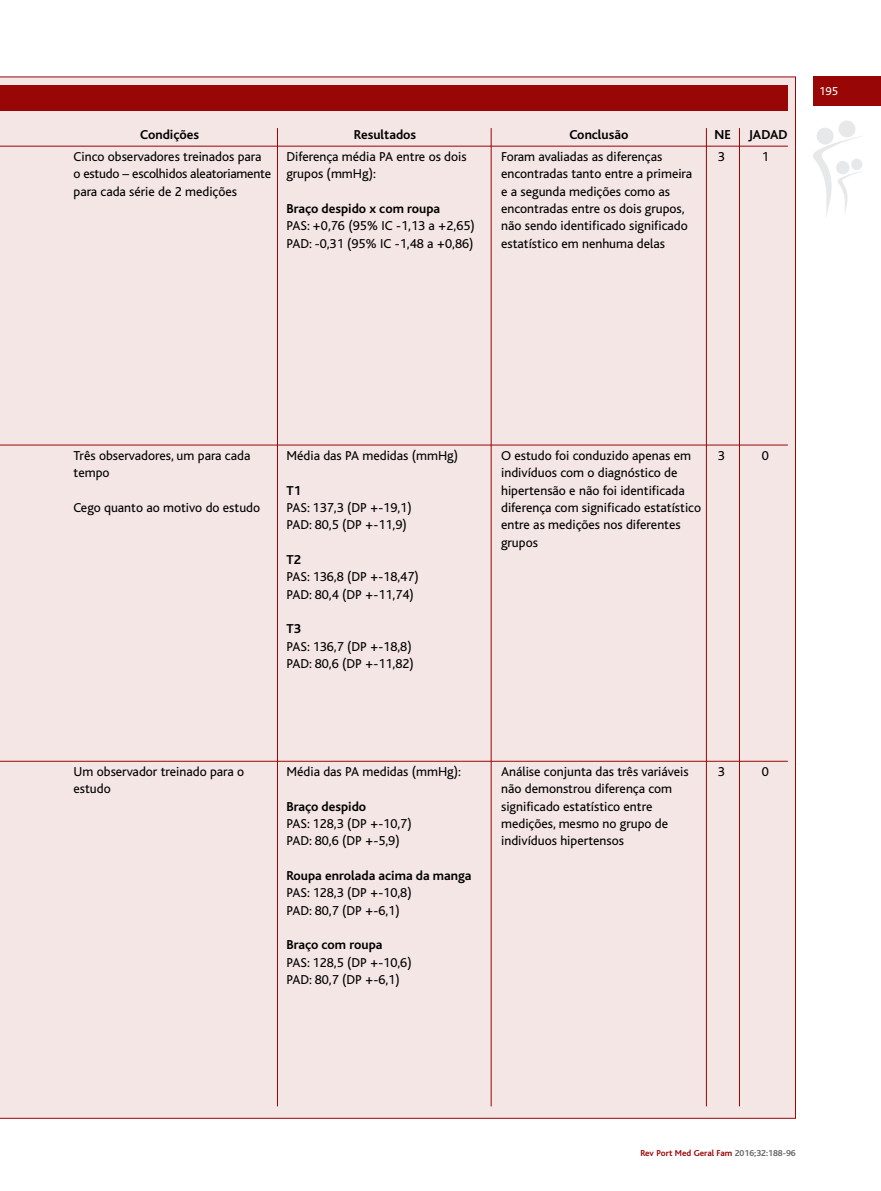
<style>
.page{position:relative;width:881px;height:1191px;background:#fff}
.page>*{position:absolute;margin:0;border:0;box-sizing:border-box;transform-origin:0 0}
.t1{font:13.5px/17.2px "Bliss";color:#000}
.t2{font:700 13.5px "Bliss";color:#000}
.t3{font:12px "Bliss";color:#fff}
.t4{font:700 9px "Bliss";color:#980605}
.s1{color:#666}
</style>
<div class="page">
<svg style="left:813px;top:120px;width:49px;height:97px"></svg>
<div style="left:812px;top:77px;width:68px;height:29px;background:#980605"></div>
<div style="left:0;top:77px;width:795px;height:1041px;background:#f5e6e6"></div>
<hr style="left:0;top:146px;width:787px;height:1px;background:#980605">
<hr style="left:0;top:445px;width:787px;height:1px;background:#980605">
<hr style="left:0;top:761px;width:787px;height:1px;background:#980605">
<div style="left:0;top:85px;width:787px;height:26px;background:#980605"></div>
<hr style="left:277px;top:128px;width:1px;height:978px;background:#980605">
<hr style="left:490px;top:128px;width:1px;height:978px;background:#980605">
<hr style="left:705px;top:128px;width:1px;height:978px;background:#980605">
<hr style="left:738px;top:128px;width:1px;height:978px;background:#980605">
<p class="t2" style="left:140px;top:130px;width:60px">Condições</p>
<p class="t2" style="left:354px;top:130px;width:64px">Resultados</p>
<p class="t2" style="left:569px;top:130px;width:61px">Conclusão</p>
<p class="t2" style="left:714px;top:130px;width:18px">NE</p>
<p class="t2" style="left:748px;top:130px;width:40px">JADAD</p>
<p class="t1" style="left:73px;top:149px;width:189px">Cinco observadores treinados para</p>
<p class="t1" style="left:286px;top:149px;width:182px">Diferença média PA entre os dois</p>
<p class="t1" style="left:501px;top:149px;width:163px">Foram avaliadas as diferenças</p>
<p class="t1" style="left:717px;top:149px;width:9px">3</p>
<p class="t1" style="left:761px;top:149px;width:9px">1</p>
<p class="t1" style="left:73px;top:167px;width:304px">o estudo – escolhidos aleatoriamente grupos (mmHg):</p>
<p class="t1" style="left:501px;top:167px;width:192px">encontradas tanto entre a primeira</p>
<p class="t1" style="left:73px;top:184px;width:165px">para cada série de 2 medições</p>
<p class="t1" style="left:501px;top:184px;width:170px">e a segunda medições como as</p>
<p class="t2" style="left:286px;top:204px;width:155px">Braço despido x com roupa</p>
<p class="t1" style="left:501px;top:201px;width:185px">encontradas entre os dois grupos,</p>
<p class="t1" style="left:286px;top:219px;width:190px">PAS: +0,76 (95% IC -1,13 a +2,65)</p>
<p class="t1" style="left:501px;top:219px;width:188px">não sendo identificado significado</p>
<p class="t1" style="left:286px;top:236px;width:189px">PAD: -0,31 (95% IC -1,48 a +0,86)</p>
<p class="t1" style="left:501px;top:236px;width:165px">estatístico em nenhuma delas</p>
<p class="t3" style="left:819px;top:87px;width:20px">195</p>
<p class="t1" style="left:73px;top:448px;width:178px">Três observadores, um para cada</p>
<p class="t1" style="left:286px;top:448px;width:173px">Média das PA medidas (mmHg)</p>
<p class="t1" style="left:501px;top:448px;width:191px">O estudo foi conduzido apenas em</p>
<p class="t1" style="left:717px;top:448px;width:9px">3</p>
<p class="t1" style="left:761px;top:448px;width:9px">0</p>
<p class="t1" style="left:73px;top:466px;width:37px">tempo</p>
<p class="t1" style="left:501px;top:466px;width:178px">indivíduos com o diagnóstico de</p>
<p class="t2" style="left:286px;top:485px;width:16px">T1</p>
<p class="t1" style="left:501px;top:483px;width:185px">hipertensão e não foi identificada</p>
<p class="t1" style="left:73px;top:500px;width:188px">Cego quanto ao motivo do estudo</p>
<p class="t1" style="left:286px;top:500px;width:127px">PAS: 137,3 (DP +-19,1)</p>
<p class="t1" style="left:501px;top:500px;width:201px">diferença com significado estatístico</p>
<p class="t1" style="left:286px;top:518px;width:122px">PAD: 80,5 (DP +-11,9)</p>
<p class="t1" style="left:501px;top:517px;width:181px">entre as medições nos diferentes grupos</p>
<p class="t2" style="left:286px;top:555px;width:16px">T2</p>
<p class="t1" style="left:286px;top:569px;width:134px">PAS: 136,8 (DP +-18,47)<br>PAD: 80,4 (DP +-11,74)</p>
<p class="t2" style="left:286px;top:624px;width:16px">T3</p>
<p class="t1" style="left:286px;top:639px;width:129px">PAS: 136,7 (DP +-18,8)<br>PAD: 80,6 (DP +-11,82)</p>
<p class="t1" style="left:73px;top:764px;width:172px">Um observador treinado para o</p>
<p class="t1" style="left:286px;top:764px;width:176px">Média das PA medidas (mmHg):</p>
<p class="t1" style="left:501px;top:764px;width:189px">Análise conjunta das três variáveis</p>
<p class="t1" style="left:717px;top:764px;width:9px">3</p>
<p class="t1" style="left:761px;top:764px;width:9px">0</p>
<p class="t1" style="left:73px;top:782px;width:39px">estudo</p>
<p class="t1" style="left:501px;top:782px;width:172px">não demonstrou diferença com</p>
<p class="t2" style="left:286px;top:802px;width:81px">Braço despido</p>
<p class="t1" style="left:501px;top:799px;width:153px">significado estatístico entre</p>
<p class="t1" style="left:286px;top:816px;width:127px">PAS: 128,3 (DP +-10,7)</p>
<p class="t1" style="left:501px;top:816px;width:168px">medições, mesmo no grupo de</p>
<p class="t1" style="left:286px;top:834px;width:115px">PAD: 80,6 (DP +-5,9)</p>
<p class="t1" style="left:501px;top:834px;width:124px">indivíduos hipertensos</p>
<p class="t2" style="left:286px;top:871px;width:186px">Roupa enrolada acima da manga</p>
<p class="t1" style="left:286px;top:886px;width:127px">PAS: 128,3 (DP +-10,8)<br>PAD: 80,7 (DP +-6,1)</p>
<p class="t2" style="left:286px;top:940px;width:98px">Braço com roupa</p>
<p class="t1" style="left:286px;top:955px;width:127px">PAS: 128,5 (DP +-10,6)<br>PAD: 80,7 (DP +-6,1)</p>
<p class="t4" style="left:640px;top:1149px;width:157px">Rev Port Med Geral Fam <span class="s1">2016;32:188-96</span></p>
</div>
